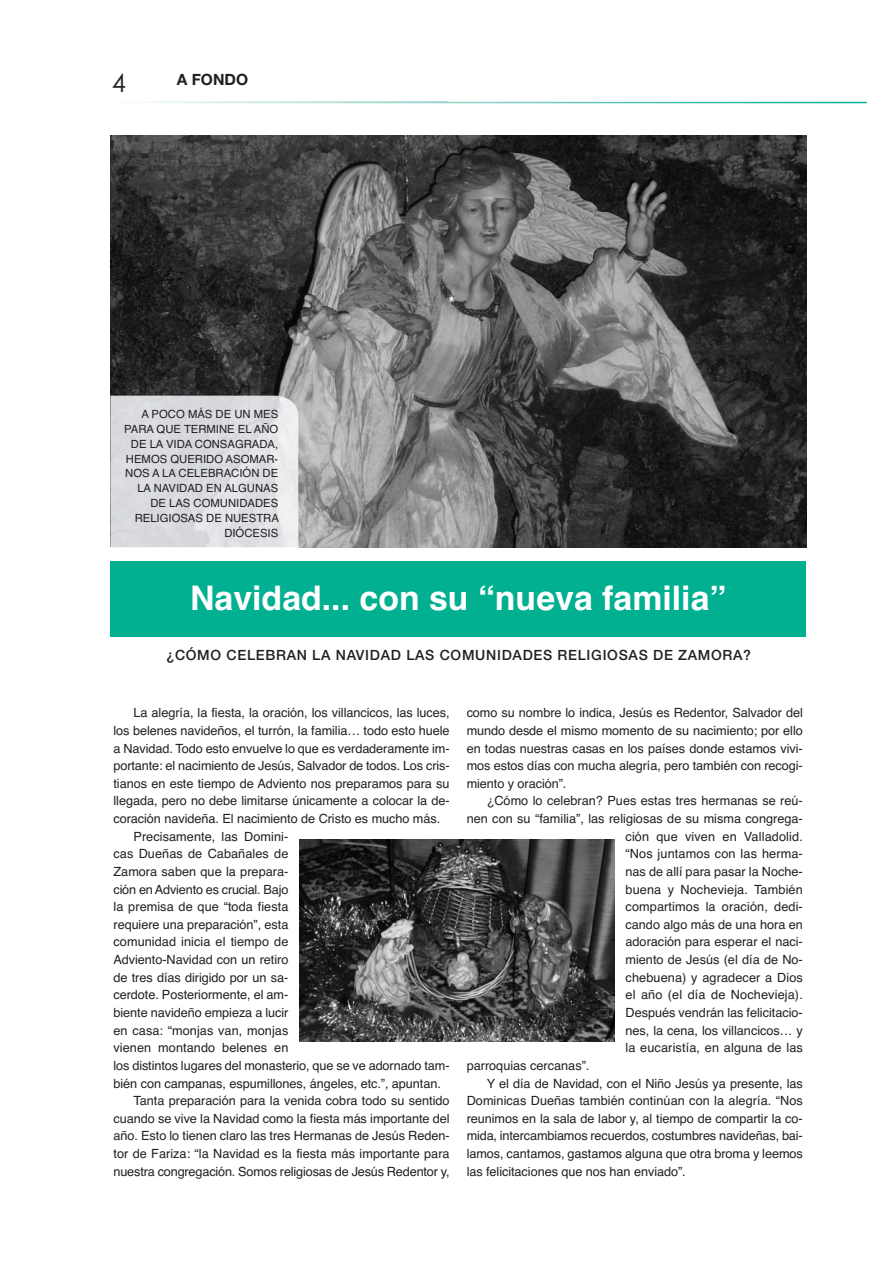
<style>
.page{position:relative;width:893px;height:1265px;background:#fff}
.page>*{position:absolute;margin:0;border:0;box-sizing:border-box;transform-origin:0 0}
.t1{font:700 33.9px "Helvetica";color:#fff}
.t2{font:25.35px "Century Gothic";color:#231f20}
.t3{font:700 15.45px "Helvetica Neue";color:#231f20}
.t4{font:500 14.1px "Helvetica Neue";letter-spacing:.05em;color:#231f20}
.t5{font:12.75px/17.7px "Helvetica";letter-spacing:-.005em;color:#231f20;text-align:justify}
.t6{font:11.25px/14.9px "Helvetica";color:#231f20;text-align:right}
</style>
<div class="page">
<img style="left:143px;top:101px;width:723px;height:2px">
<div style="left:110px;top:561px;width:696px;height:75px;background:#00b091"></div>
<img style="left:110px;top:135px;width:696px;height:412px">
<img style="left:110px;top:395px;width:188px;height:152px">
<img style="left:300px;top:839px;width:314px;height:203px">
<h2 class="t2" style="left:112px;top:73px;width:16px">4</h2>
<p class="t3" style="left:177px;top:74px;width:73px">A FONDO</p>
<p class="t6" style="left:124px;top:408px;width:156px">A POCO MÁS DE UN MES<br>PARA QUE TERMINE EL AÑO<br>DE LA VIDA CONSAGRADA,<br>HEMOS QUERIDO ASOMAR-<br>NOS A LA CELEBRACIÓN DE<br>LA NAVIDAD EN ALGUNAS<br>DE LAS COMUNIDADES<br>RELIGIOSAS DE NUESTRA<br>DIÓCESIS</p>
<h1 class="t1" style="left:190px;top:585px;width:537px">Navidad... con su “nueva familia”</h1>
<p class="t4" style="left:166px;top:649px;width:586px">¿CÓMO CELEBRAN LA NAVIDAD LAS COMUNIDADES RELIGIOSAS DE ZAMORA?</p>
<p class="t5" style="left:133px;top:705px;width:318px">La alegría, la fiesta, la oración, los villancicos, las luces,</p>
<p class="t5" style="left:113px;top:722px;width:337px">los belenes navideños, el turrón, la familia… todo esto huele</p>
<p class="t5" style="left:113px;top:740px;width:337px">a Navidad. Todo esto envuelve lo que es verdaderamente im-</p>
<p class="t5" style="left:113px;top:758px;width:337px">portante: el nacimiento de Jesús, Salvador de todos. Los cris-</p>
<p class="t5" style="left:113px;top:775px;width:337px">tianos en este tiempo de Adviento nos preparamos para su</p>
<p class="t5" style="left:113px;top:793px;width:337px">llegada, pero no debe limitarse únicamente a colocar la de-</p>
<p class="t5" style="left:113px;top:811px;width:328px">coración navideña. El nacimiento de Cristo es mucho más.</p>
<p class="t5" style="left:133px;top:828px;width:156px">Precisamente, las Domini-</p>
<p class="t5" style="left:113px;top:846px;width:176px">cas Dueñas de Cabañales de</p>
<p class="t5" style="left:113px;top:863px;width:176px">Zamora saben que la prepara-</p>
<p class="t5" style="left:113px;top:881px;width:176px">ción en Adviento es crucial. Bajo</p>
<p class="t5" style="left:113px;top:899px;width:176px">la premisa de que “toda fiesta</p>
<p class="t5" style="left:113px;top:916px;width:176px">requiere una preparación”, esta</p>
<p class="t5" style="left:113px;top:934px;width:176px">comunidad inicia el tiempo de</p>
<p class="t5" style="left:113px;top:952px;width:176px">Adviento-Navidad con un retiro</p>
<p class="t5" style="left:113px;top:969px;width:176px">de tres días dirigido por un sa-</p>
<p class="t5" style="left:113px;top:987px;width:176px">cerdote. Posteriormente, el am-</p>
<p class="t5" style="left:113px;top:1004px;width:176px">biente navideño empieza a lucir</p>
<p class="t5" style="left:113px;top:1022px;width:176px">en casa: “monjas van, monjas</p>
<p class="t5" style="left:113px;top:1040px;width:176px">vienen montando belenes en</p>
<p class="t5" style="left:113px;top:1057px;width:337px">los distintos lugares del monasterio, que se ve adornado tam-</p>
<p class="t5" style="left:113px;top:1075px;width:329px">bién con campanas, espumillones, ángeles, etc.”, apuntan.</p>
<p class="t5" style="left:133px;top:1093px;width:317px">Tanta preparación para la venida cobra todo su sentido</p>
<p class="t5" style="left:113px;top:1110px;width:338px">cuando se vive la Navidad como la fiesta más importante del</p>
<p class="t5" style="left:113px;top:1128px;width:337px">año. Esto lo tienen claro las tres Hermanas de Jesús Reden-</p>
<p class="t5" style="left:113px;top:1145px;width:337px">tor de Fariza: “la Navidad es la fiesta más importante para</p>
<p class="t5" style="left:113px;top:1163px;width:337px">nuestra congregación. Somos religiosas de Jesús Redentor y,</p>
<p class="t5" style="left:466px;top:705px;width:338px">como su nombre lo indica, Jesús es Redentor, Salvador del mundo desde el mismo momento de su nacimiento; por ello en todas nuestras casas en los países donde estamos vivi&shy;mos estos días con mucha alegría, pero también con recogi&shy;miento y oración”.</p>
<p class="t5" style="left:486px;top:793px;width:317px">¿Cómo lo celebran? Pues estas tres hermanas se reú-</p>
<p class="t5" style="left:466px;top:811px;width:338px">nen con su “familia”, las religiosas de su misma congrega-</p>
<p class="t5" style="left:625px;top:828px;width:179px">ción que viven en Valladolid.</p>
<p class="t5" style="left:625px;top:846px;width:179px">“Nos juntamos con las herma-</p>
<p class="t5" style="left:625px;top:863px;width:179px">nas de allí para pasar la Noche-</p>
<p class="t5" style="left:625px;top:881px;width:179px">buena y Nochevieja. También</p>
<p class="t5" style="left:625px;top:899px;width:179px">compartimos la oración, dedi-</p>
<p class="t5" style="left:625px;top:916px;width:179px">cando algo más de una hora en</p>
<p class="t5" style="left:625px;top:934px;width:179px">adoración para esperar el naci-</p>
<p class="t5" style="left:625px;top:952px;width:179px">miento de Jesús (el día de No-</p>
<p class="t5" style="left:625px;top:969px;width:179px">chebuena) y agradecer a Dios</p>
<p class="t5" style="left:625px;top:987px;width:179px">el año (el día de Nochevieja).</p>
<p class="t5" style="left:625px;top:1004px;width:179px">Después vendrán las felicitacio-</p>
<p class="t5" style="left:625px;top:1022px;width:179px">nes, la cena, los villancicos… y</p>
<p class="t5" style="left:625px;top:1040px;width:179px">la eucaristía, en alguna de las</p>
<p class="t5" style="left:466px;top:1057px;width:124px">parroquias cercanas”.</p>
<p class="t5" style="left:486px;top:1075px;width:318px">Y el día de Navidad, con el Niño Jesús ya presente, las</p>
<p class="t5" style="left:466px;top:1093px;width:337px">Dominicas Dueñas también continúan con la alegría. “Nos</p>
<p class="t5" style="left:466px;top:1110px;width:337px">reunimos en la sala de labor y, al tiempo de compartir la co-</p>
<p class="t5" style="left:466px;top:1128px;width:337px">mida, intercambiamos recuerdos, costumbres navideñas, bai-</p>
<p class="t5" style="left:466px;top:1145px;width:338px">lamos, cantamos, gastamos alguna que otra broma y leemos</p>
<p class="t5" style="left:466px;top:1163px;width:221px">las felicitaciones que nos han enviado”.</p>
</div>
